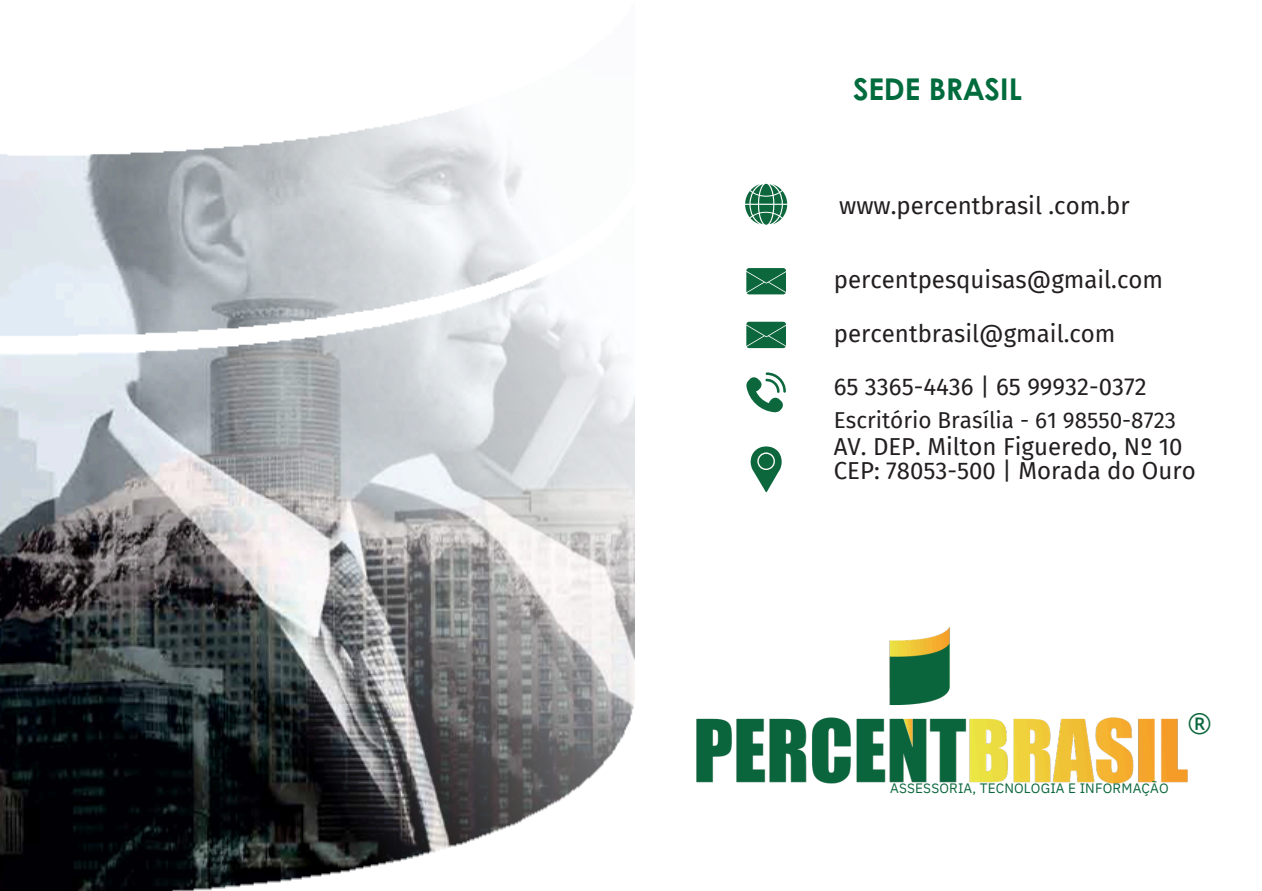
<style>
.page{position:relative;width:1262px;height:891px;background:#fff}
.page>*{position:absolute;margin:0;border:0;box-sizing:border-box;transform-origin:0 0}
.t1{font:700 30px "Century Gothic";color:#006b3d}
.t2{font:29.2px "Open Sans";color:#0c673c}
.t3{font:24px/24px "Fira Sans";color:#231f20}
.t4{font:22.4px "Fira Sans";color:#231f20}
.t5{font:13.6px "IBM Plex Sans";letter-spacing:.01em;color:#0c673c}
</style>
<div class="page">
<img style="left:0;top:108px;width:634px;height:783px">
<svg style="left:750px;top:446px;width:31px;height:46px"></svg>
<svg style="left:746px;top:372px;width:40px;height:40px"></svg>
<svg style="left:746px;top:268px;width:40px;height:26px"></svg>
<svg style="left:745px;top:184px;width:42px;height:41px"></svg>
<img style="left:696px;top:626px;width:492px;height:158px">
<svg style="left:746px;top:322px;width:40px;height:26px"></svg>
<p class="t1" style="left:852px;top:66px;width:171px">SEDE BRASIL</p>
<h2 class="t3" style="left:839px;top:194px;width:292px">www.percentbrasil .com.br</h2>
<h2 class="t3" style="left:833px;top:268px;width:331px">percentpesquisas@gmail.com</h2>
<p class="t3" style="left:833px;top:322px;width:283px">percentbrasil@gmail.com</p>
<h2 class="t3" style="left:833px;top:374px;width:314px">65 3365-4436 | 65 99932-0372</h2>
<h2 class="t4" style="left:833px;top:407px;width:344px">Escritório Brasília - 61 98550-8723</h2>
<h2 class="t3" style="left:833px;top:434px;width:363px">AV. DEP. Milton Figueredo, Nº 10<br>CEP: 78053-500 | Morada do Ouro</h2>
<h2 class="t5" style="left:890px;top:779px;width:280px">ASSESSORIA, TECNOLOGIA E INFORMAÇÃO</h2>
<p class="t2" style="left:1187px;top:703px;width:26px">®</p>
</div>
